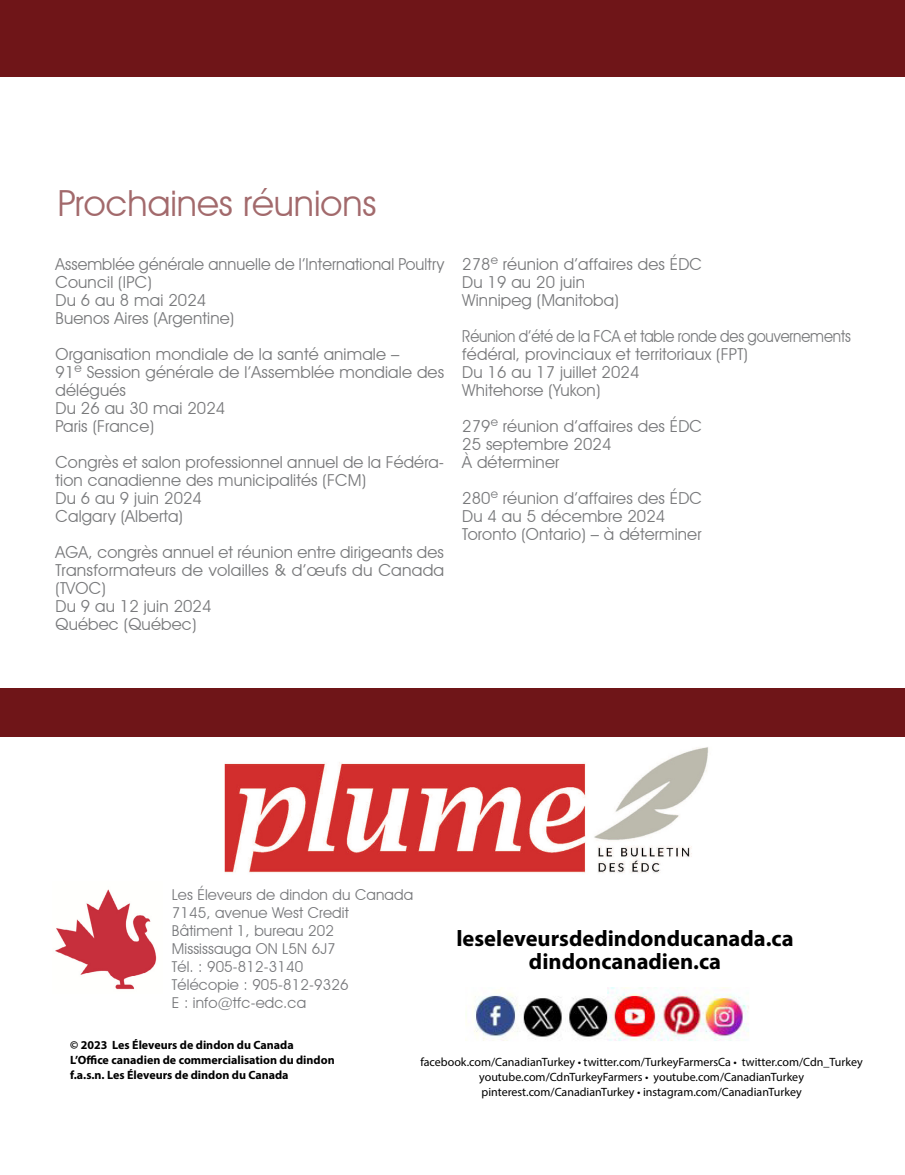
<style>
.page{position:relative;width:905px;height:1175px;background:#fff}
.page>*{position:absolute;margin:0;border:0;box-sizing:border-box;transform-origin:0 0}
.t1{font:36px "Avant Garde IT Cby BT";color:#8b4447}
.t2{font:700 22.5px/22.5px "Myriad Pro";color:#000;text-align:center}
.t3{font:16.5px/18px "Avant Garde IT Cby BT";letter-spacing:.01em;color:#78797b}
.t4{font:16.5px/18px "Avant Garde IT Cby BT";letter-spacing:.01em;color:#78797b;scale:.9 1}
.t5{font:15px/18px "Avant Garde IT Cby BT";letter-spacing:.01em;color:#77787b}
.t6{font:12px/15px "Myriad Pro";color:#000;text-align:center}
.t7{font:700 12px/15px "Myriad Pro";color:#000}
</style>
<div class="page">
<div style="left:0;top:688px;width:904px;height:48px;background:#6f1518"></div>
<div style="left:0;top:0;width:904px;height:76px;background:#6f1518"></div>
<img style="left:466px;top:988px;width:283px;height:53px">
<img style="left:224px;top:747px;width:485px;height:127px">
<img style="left:55px;top:889px;width:102px;height:101px">
<h1 class="t1" style="left:57px;top:181px;width:320px">Prochaines réunions</h1>
<p class="t3" style="left:56px;top:255px;width:390px">Assemblée générale annuelle de l’International Poultry<br>Council (IPC)<br>Du 6 au 8 mai 2024<br>Buenos Aires (Argentine)</p>
<p class="t3" style="left:55px;top:345px;width:390px">Organisation mondiale de la santé animale –<br>91<sup>e</sup> Session générale de l’Assemblée mondiale des délégués<br>Du 26 au 30 mai 2024<br>Paris (France)</p>
<p class="t3" style="left:56px;top:453px;width:390px">Congrès et salon professionnel annuel de la Fédéra&shy;tion canadienne des municipalités (FCM)<br>Du 6 au 9 juin 2024<br>Calgary (Alberta)</p>
<p class="t3" style="left:56px;top:543px;width:390px">AGA, congrès annuel et réunion entre dirigeants des<br>Transformateurs de volailles &amp; d’œufs du Canada (TVOC)<br>Du 9 au 12 juin 2024<br>Québec (Québec)</p>
<p class="t3" style="left:462px;top:255px;width:241px">278<sup>e</sup> réunion d’affaires des ÉDC<br>Du 19 au 20 juin<br>Winnipeg (Manitoba)</p>
<p class="t4" style="left:462px;top:327px;width:433px">Réunion d’été de la FCA et table ronde des gouvernements fédéral, provinciaux et territoriaux (FPT)<br>Du 16 au 17 juillet 2024<br>Whitehorse (Yukon)</p>
<p class="t3" style="left:462px;top:417px;width:241px">279<sup>e</sup> réunion d’affaires des ÉDC<br>25 septembre 2024<br>À déterminer</p>
<p class="t3" style="left:462px;top:489px;width:241px">280<sup>e</sup> réunion d’affaires des ÉDC<br>Du 4 au 5 décembre 2024<br>Toronto (Ontario) – à déterminer</p>
<p class="t5" style="left:172px;top:886px;width:243px">Les Éleveurs de dindon du Canada<br>7145, avenue West Credit<br>Bâtiment 1, bureau 202<br>Mississauga ON L5N 6J7<br>Tél. : 905-812-3140<br>Télécopie : 905-812-9326<br>E : info@tfc-edc.ca</p>
<h2 class="t2" style="left:456px;top:927px;width:339px">leseleveursdedindonducanada.ca dindoncanadien.ca</h2>
<p class="t7" style="left:70px;top:1037px;width:266px">© 2023 Les Éleveurs de dindon du Canada<br>L’Office canadien de commercialisation du dindon f.a.s.n. Les Éleveurs de dindon du Canada</p>
<p class="t6" style="left:420px;top:1054px;width:444px">facebook.com/CanadianTurkey • twitter.com/TurkeyFarmersCa • twitter.com/Cdn_Turkey youtube.com/CdnTurkeyFarmers • youtube.com/CanadianTurkey pinterest.com/CanadianTurkey • instagram.com/CanadianTurkey</p>
</div>
